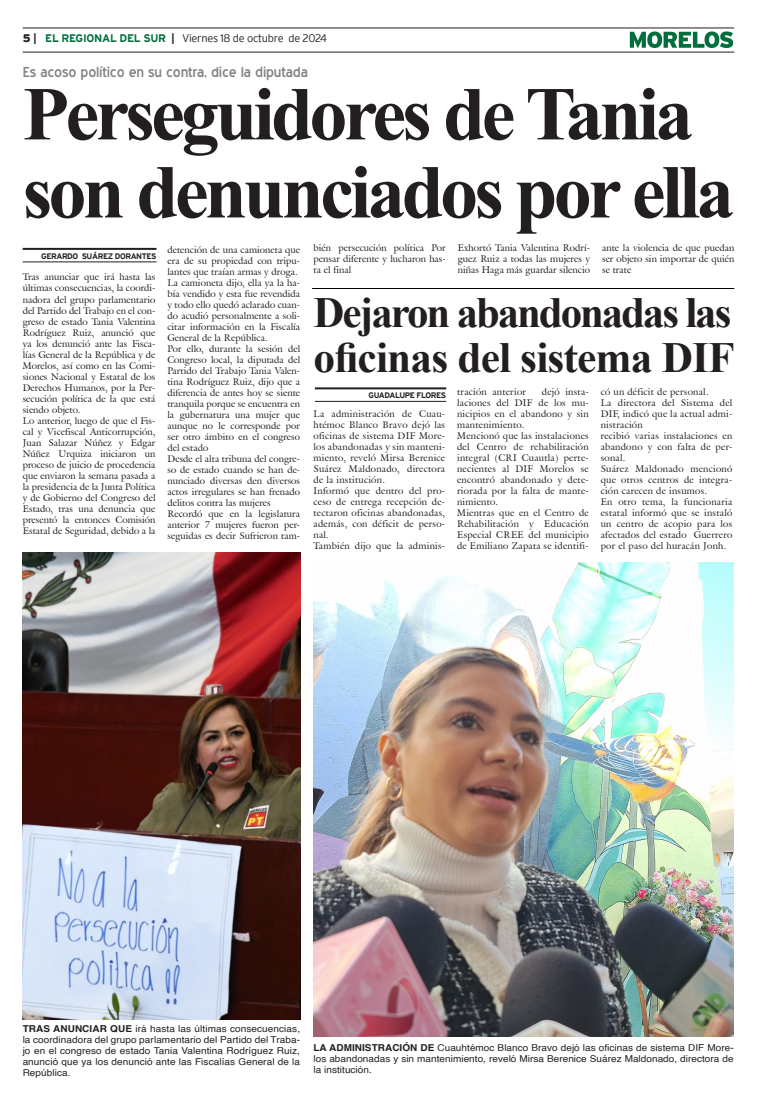
<style>
.page{position:relative;width:757px;height:1106px;background:#fff}
.page>*{position:absolute;margin:0;border:0;box-sizing:border-box;transform-origin:0 0}
.Cabeza_01{font:700 76px "Times New Roman";letter-spacing:-.05em;color:#231f20}
.Cabeza_02{font:700 43px "Times New Roman";letter-spacing:-.05em;color:#231f20}
.Cabeza_02-2{font:700 43px "Times New Roman";letter-spacing:-.02em;color:#231f20}
.Balazo_01{font:14px "Blue Highway";letter-spacing:-.015em;color:#808285;scale:1.05 1}
.t1{font:300 11px "Interstate";letter-spacing:-.025em;color:#231f20}
.t2{font:9.5px/11px "Galliard IT Cby BT";letter-spacing:.01em;color:#231f20;text-align:justify}
.Pie_de_foto{font:9.5px/11px "Helvetica";letter-spacing:.01em;color:#231f20;text-align:justify;scale:1.05 1}
.t3{font:9.5px "Galliard IT Cby BT";letter-spacing:.03em;color:#231f20}
.t4{font:700 8px "Interstate";letter-spacing:-.05em;color:#231f20}
.s1{font-weight:900}
.s2{font-weight:700}
.s3{font-weight:700;color:#006f3c}
</style>
<div class="page">
<hr style="left:23px;top:28px;width:711px;height:1px;background:#231f20">
<hr style="left:23px;top:52px;width:711px;height:1px;background:#231f20">
<svg style="left:630px;top:31px;width:103px;height:17px"></svg>
<hr style="left:23px;top:248px;width:133px;height:2px;background:#231f20">
<hr style="left:23px;top:261px;width:133px;height:1px;background:#231f20">
<hr style="left:315px;top:387px;width:131px;height:2px;background:#231f20">
<hr style="left:315px;top:401px;width:131px;height:1px;background:#231f20">
<hr style="left:312px;top:288px;width:422px;height:1px;background:#000">
<img style="left:23px;top:553px;width:277px;height:466px">
<img style="left:313px;top:562px;width:421px;height:474px">
<p class="t1" style="left:23px;top:32px;width:306px"><span class="s1">5</span> <span class="s2">|</span> <span class="s3">EL REGIONAL DEL SUR</span> <span class="s2">|</span> Viernes 18 de octubre de 2024</p>
<p class="Balazo_01" style="left:23px;top:63px;width:273px">Es acoso político en su contra, dice la diputada</p>
<p class="Cabeza_01" style="left:23px;top:59px;width:672px">Perseguidores de Tania</p>
<p class="Cabeza_01" style="left:23px;top:137px;width:713px">son denunciados por ella</p>
<p class="t4" style="left:41px;top:251px;width:117px">GERARDO SUÁREZ DORANTES</p>
<p class="Cabeza_02" style="left:313px;top:281px;width:419px">Dejaron abandonadas las</p>
<p class="Cabeza_02-2" style="left:313px;top:326px;width:423px">oficinas del sistema DIF</p>
<p class="t4" style="left:368px;top:391px;width:79px">GUADALUPE FLORES</p>
<p class="t2" style="left:313px;top:242px;width:134px">bién persecución política Por pensar diferente y lucharon has&shy;ta el final</p>
<p class="t2" style="left:458px;top:242px;width:134px">Exhortó Tania Valentina Rodrí&shy;guez Ruiz a todas las mujeres y niñas Haga más guardar silencio</p>
<p class="t2" style="left:602px;top:242px;width:134px">ante la violencia de que puedan ser objeto sin importar de quién se trate</p>
<p class="t2" style="left:167px;top:244px;width:134px">detención de una camioneta que era de su propiedad con tripu&shy;lantes que traían armas y droga.</p>
<p class="t2" style="left:167px;top:277px;width:134px">La camioneta dijo, ella ya la ha&shy;bía vendido y esta fue revendida y todo ello quedó aclarado cuan&shy;do acudió personalmente a soli&shy;citar información en la Fiscalía General de la República.</p>
<p class="t2" style="left:167px;top:343px;width:134px">Por ello, durante la sesión del Congreso local, la diputada del Partido del Trabajo Tania Valen&shy;tina Rodríguez Ruiz, dijo que a diferencia de antes hoy se siente tranquila porque se encuentra en la gubernatura una mujer que aunque no le corresponde por ser otro ámbito en el congreso del estado</p>
<p class="t2" style="left:167px;top:453px;width:134px">Desde el alta tribuna del congre&shy;so de estado cuando se han de&shy;nunciado diversas den diversos actos irregulares se han frenado delitos contra las mujeres</p>
<p class="t2" style="left:167px;top:508px;width:134px">Recordó que en la legislatura anterior 7 mujeres fueron per&shy;seguidas es decir Sufrieron tam-</p>
<p class="t2" style="left:23px;top:271px;width:134px">Tras anunciar que irá hasta las últimas consecuencias, la coordi&shy;nadora del grupo parlamentario del Partido del Trabajo en el con&shy;greso de estado Tania Valentina Rodríguez Ruiz, anunció que ya los denunció ante las Fisca&shy;lías General de la República y de Morelos, así como en las Comi&shy;siones Nacional y Estatal de los Derechos Humanos, por la Per&shy;secución política de la que está siendo objeto.</p>
<p class="t2" style="left:23px;top:414px;width:134px">Lo anterior, luego de que el Fis&shy;cal y Vicefiscal Anticorrupción, Juan Salazar Núñez y Edgar Núñez Urquiza iniciaron un proceso de juicio de procedencia que enviaron la semana pasada a la presidencia de la Junta Política y de Gobierno del Congreso del Estado, tras una denuncia que presentó la entonces Comisión Estatal de Seguridad, debido a la</p>
<p class="t2" style="left:457px;top:386px;width:133px;text-indent:85px">dejó insta&shy;laciones del DIF de los mu&shy;nicipios en el abandono y sin mantenimiento.</p>
<p class="t2" style="left:457px;top:430px;width:133px">Mencionó que las instalaciones del Centro de rehabilitación integral (CRI Cuautla) perte&shy;necientes al DIF Morelos se encontró abandonado y dete&shy;riorada por la falta de mante&shy;nimiento.</p>
<p class="t2" style="left:457px;top:507px;width:133px">Mientras que en el Centro de Rehabilitación y Educación Especial CREE del municipio de Emiliano Zapata se identifi-</p>
<p class="t3" style="left:457px;top:385px;width:70px">tración anterior</p>
<p class="t3" style="left:601px;top:385px;width:109px">có un déficit de personal.</p>
<p class="t2" style="left:601px;top:397px;width:133px">La directora del Sistema del DIF, indicó que la actual admi&shy;nistración</p>
<p class="t2" style="left:601px;top:430px;width:133px">recibió varias instalaciones en abandono y con falta de per&shy;sonal.</p>
<p class="t2" style="left:601px;top:463px;width:133px">Suárez Maldonado mencionó que otros centros de integra&shy;ción carecen de insumos.</p>
<p class="t2" style="left:601px;top:496px;width:133px">En otro tema, la funcionaria estatal informó que se instaló un centro de acopio para los afectados del estado Guerrero por el paso del huracán Jonh.</p>
<p class="t2" style="left:313px;top:408px;width:133px">La administración de Cuau&shy;htémoc Blanco Bravo dejó las oficinas de sistema DIF More&shy;los abandonadas y sin manteni&shy;miento, reveló Mirsa Berenice Suárez Maldonado, directora de la institución.</p>
<p class="t2" style="left:313px;top:485px;width:133px">Informó que dentro del pro&shy;ceso de entrega recepción de&shy;tectaron oficinas abandonadas, además, con déficit de perso&shy;nal.</p>
<p class="t3" style="left:313px;top:539px;width:133px">También dijo que la adminis-</p>
<p class="Pie_de_foto" style="left:23px;top:1023px;width:266px"><span class="s2">TRAS ANUNCIAR QUE</span> irá hasta las últimas consecuencias, la coordinadora del grupo parlamentario del Partido del Traba&shy;jo en el congreso de estado Tania Valentina Rodríguez Ruiz, anunció que ya los denunció ante las Fiscalías General de la República.</p>
<p class="Pie_de_foto" style="left:313px;top:1042px;width:402px"><span class="s2">LA ADMINISTRACIÓN DE</span> Cuauhtémoc Blanco Bravo dejó las oficinas de sistema DIF More&shy;los abandonadas y sin mantenimiento, reveló Mirsa Berenice Suárez Maldonado, directora de la institución.</p>
</div>
